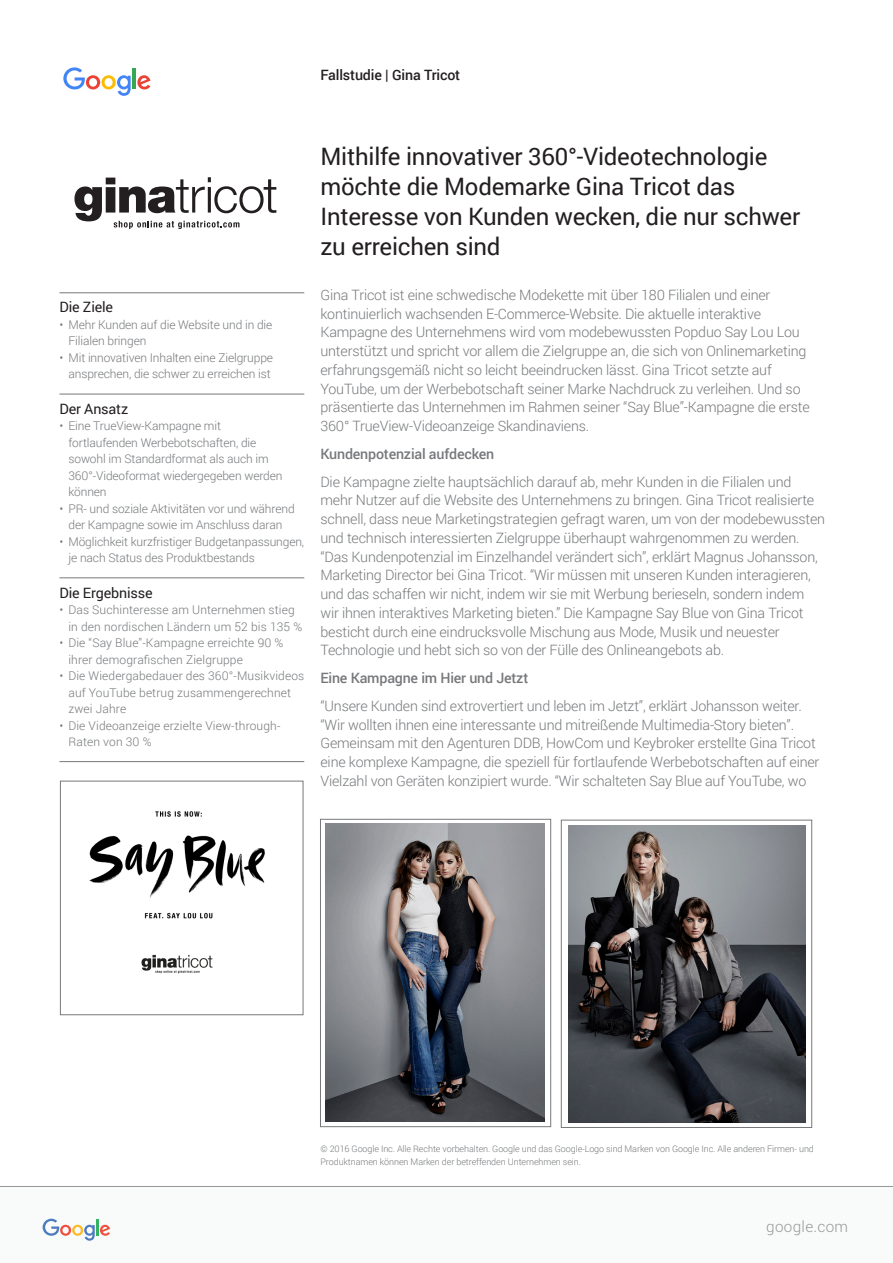
<style>
.page{position:relative;width:893px;height:1263px;background:#fff}
.page>*{position:absolute;margin:0;border:0;box-sizing:border-box;transform-origin:0 0}
.Main_Title{font:24px/30px "Roboto";letter-spacing:-.01em;color:#231f20}
.t1{font:300 15.3px "Roboto";letter-spacing:.02em;color:#999}
.Body_Text{font:300 14.25px/18.8px "Roboto";letter-spacing:-.015em;color:#76787b}
.Body_Text-2{font:500 14.25px "Roboto";letter-spacing:-.015em;color:#76787b}
.Sidebar_Subhead{font:14.25px "Roboto";letter-spacing:-.01em;color:#231f20}
.Overview_Title{font:500 14.25px "Roboto";letter-spacing:-.01em;color:#231f20}
.t2{font:300 12px/16.5px "Roboto";letter-spacing:-.01em;color:#76787b}
.t3{font:300 12px/16.5px "Roboto";letter-spacing:.01em;color:#76787b}
.End_Footer__copyrigh{font:300 9px/13.5px "Roboto";letter-spacing:-.01em;color:#76787b}
</style>
<div class="page">
<svg style="left:63px;top:67px;width:68px;height:29px"></svg>
<hr style="left:133px;top:68px;width:3px;height:21px;background:#34a853">
<svg style="left:137px;top:75px;width:14px;height:14px"></svg>
<div style="left:60px;top:781px;width:243px;height:234px;background:#fff;border:1px solid #76787b"></div>
<hr style="left:59px;top:293px;width:245px;height:1px;background:#76787b">
<hr style="left:59px;top:394px;width:245px;height:1px;background:#76787b">
<hr style="left:59px;top:578px;width:245px;height:1px;background:#76787b">
<hr style="left:59px;top:761px;width:245px;height:1px;background:#76787b">
<div style="left:320px;top:819px;width:231px;height:308px;background:#fff;border:1px solid #76787b"></div>
<hr style="left:0;top:1186px;width:892px;height:1px;background:#999">
<svg style="left:43px;top:1219px;width:67px;height:22px"></svg>
<svg style="left:74px;top:177px;width:202px;height:52px"></svg>
<img style="left:326px;top:823px;width:219px;height:298px">
<div style="left:561px;top:820px;width:251px;height:308px;background:#fff;border:1px solid #76787b"></div>
<img style="left:568px;top:825px;width:238px;height:297px">
<img style="left:89px;top:811px;width:176px;height:163px">
<p class="Overview_Title" style="left:320px;top:65px;width:141px">Fallstudie | Gina Tricot</p>
<p class="Sidebar_Subhead" style="left:59px;top:297px;width:55px">Die Ziele</p>
<p class="t2" style="left:68px;top:316px;width:205px;text-indent:-9px">• Mehr Kunden auf die Website und in die<br>Filialen bringen</p>
<p class="t2" style="left:59px;top:349px;width:215px;text-align:center">• Mit innovativen Inhalten eine Zielgruppe ansprechen, die schwer zu erreichen ist</p>
<p class="Sidebar_Subhead" style="left:59px;top:399px;width:70px">Der Ansatz</p>
<p class="t2" style="left:68px;top:417px;width:216px;text-indent:-9px">• Eine TrueView-Kampagne mit fortlaufenden Werbebotschaften, die sowohl im Standardformat als auch im<br>360°-Videoformat wiedergegeben werden können</p>
<p class="t2" style="left:59px;top:500px;width:237px;text-align:center">• PR- und soziale Aktivitäten vor und während der Kampagne sowie im Anschluss daran</p>
<p class="t2" style="left:68px;top:533px;width:237px;text-indent:-9px">• Möglichkeit kurzfristiger Budgetanpassungen, je nach Status des Produktbestands</p>
<p class="Sidebar_Subhead" style="left:59px;top:582px;width:95px">Die Ergebnisse</p>
<p class="t3" style="left:68px;top:601px;width:235px;text-indent:-9px">• Das Suchinteresse am Unternehmen stieg in den nordischen Ländern um 52 bis 135 %</p>
<p class="t3" style="left:68px;top:634px;width:216px;text-indent:-9px">• Die “Say Blue”-Kampagne erreichte 90 % ihrer demografischen Zielgruppe</p>
<p class="t3" style="left:68px;top:667px;width:237px;text-indent:-9px">• Die Wiedergabedauer des 360°-Musikvideos auf YouTube betrug zusammengerechnet zwei Jahre</p>
<p class="t3" style="left:68px;top:717px;width:213px;text-indent:-9px">• Die Videoanzeige erzielte View-through-<br>Raten von 30 %</p>
<p class="Main_Title" style="left:320px;top:140px;width:481px">Mithilfe innovativer 360°-Videotechnologie möchte die Modemarke Gina Tricot das Interesse von Kunden wecken, die nur schwer zu erreichen sind</p>
<p class="Body_Text" style="left:320px;top:285px;width:491px">Gina Tricot ist eine schwedische Modekette mit über 180 Filialen und einer kontinuierlich wachsenden E-Commerce-Website. Die aktuelle interaktive Kampagne des Unternehmens wird vom modebewussten Popduo Say Lou Lou unterstützt und spricht vor allem die Zielgruppe an, die sich von Onlinemarketing erfahrungsgemäß nicht so leicht beeindrucken lässt. Gina Tricot setzte auf YouTube, um der Werbebotschaft seiner Marke Nachdruck zu verleihen. Und so präsentierte das Unternehmen im Rahmen seiner “Say Blue”-Kampagne die erste 360° TrueView-Videoanzeige Skandinaviens.</p>
<p class="Body_Text-2" style="left:320px;top:444px;width:175px">Kundenpotenzial aufdecken</p>
<p class="Body_Text" style="left:320px;top:472px;width:506px">Die Kampagne zielte hauptsächlich darauf ab, mehr Kunden in die Filialen und mehr Nutzer auf die Website des Unternehmens zu bringen. Gina Tricot realisierte schnell, dass neue Marketingstrategien gefragt waren, um von der modebewussten und technisch interessierten Zielgruppe überhaupt wahrgenommen zu werden. “Das Kundenpotenzial im Einzelhandel verändert sich”, erklärt Magnus Johansson, Marketing Director bei Gina Tricot. “Wir müssen mit unseren Kunden interagieren, und das schaffen wir nicht, indem wir sie mit Werbung berieseln, sondern indem wir ihnen interaktives Marketing bieten.” Die Kampagne Say Blue von Gina Tricot besticht durch eine eindrucksvolle Mischung aus Mode, Musik und neuester Technologie und hebt sich so von der Fülle des Onlineangebots ab.</p>
<p class="Body_Text-2" style="left:320px;top:668px;width:209px">Eine Kampagne im Hier und Jetzt</p>
<p class="Body_Text" style="left:320px;top:696px;width:500px">“Unsere Kunden sind extrovertiert und leben im Jetzt”, erklärt Johansson weiter. “Wir wollten ihnen eine interessante und mitreißende Multimedia-Story bieten”.<br>Gemeinsam mit den Agenturen DDB, HowCom und Keybroker erstellte Gina Tricot eine komplexe Kampagne, die speziell für fortlaufende Werbebotschaften auf einer Vielzahl von Geräten konzipiert wurde. “Wir schalteten Say Blue auf YouTube, wo</p>
<p class="End_Footer__copyrigh" style="left:320px;top:1141px;width:495px">© 2016 Google Inc. Alle Rechte vorbehalten. Google und das Google-Logo sind Marken von Google Inc. Alle anderen Firmen- und<br>Produktnamen können Marken der betreffenden Unternehmen sein.</p>
<p class="t1" style="left:766px;top:1216px;width:84px">google.com</p>
</div>
